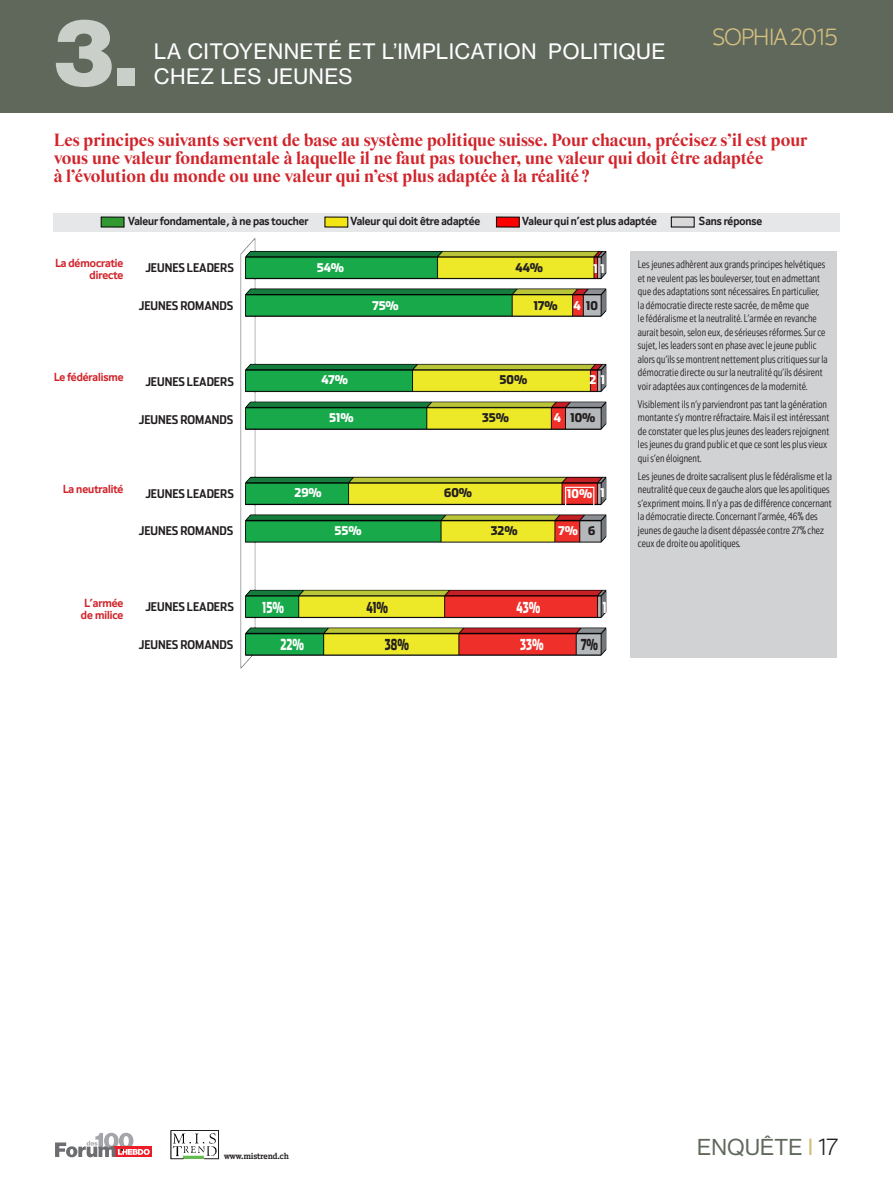
<style>
.page{position:relative;width:893px;height:1191px;background:#fff}
.page>*{position:absolute;margin:0;border:0;box-sizing:border-box;transform-origin:0 0}
.t1{font:90px "N Haas Grotesk DS Pro 95 Blk";color:#cbcfca}
.t2{font:300 24px "Hebdo Sans";letter-spacing:-.02em;color:#d3c080}
.t3{font:22.5px "N Haas Grotesk DS Pro 55 Rg";letter-spacing:.01em;color:#60685c}
.t4{font:21px "N Haas Grotesk TX Pro 55 Rg";letter-spacing:.015em;color:#fff}
.t5{font:800 18px/18px "Starling";color:#d1232a;scale:.9 1}
.t6{font:900 15.15px "Stainless Cond";color:#fff;scale:.7 1}
.t7{font:900 15.15px "Stainless Cond";color:#231f20;scale:.7 1}
.t8{font:700 12px "Stainless Cond";color:#231f20}
.t9{font:700 12px "Hebdo Sans";color:#231f20}
.t10{font:700 12px/12px "Hebdo Sans";color:#d1232a;text-align:right}
.t11{font:900 12px "Stainless Cond";color:#fff}
.t12{font:900 12px "Stainless Cond";color:#231f20}
.t13{font:300 11.25px/13.5px "Hebdo Sans Cond";letter-spacing:.01em;color:#231f20}
.t14{font:700 9px "Hebdo Egyptian";letter-spacing:-.005em;color:#231f20}
.s1{color:#fff}
.s2{color:#231f20}
.s3{font-family:"Hebdo Sans";font-weight:500;font-size:24px;color:#d3c080}
.s4{font-family:"Hebdo Sans";font-weight:300;font-size:24px;color:#231f20}
</style>
<div class="page">
<div style="left:630px;top:251px;width:207px;height:407px;background:#d1d2d4"></div>
<div style="left:0;top:0;width:893px;height:112px;background:#60685c"></div>
<img style="left:240px;top:238px;width:367px;height:431px">
<div style="left:53px;top:214px;width:786px;height:18px;background:#e6e7e9"></div>
<svg style="left:171px;top:1130px;width:48px;height:29px"></svg>
<div style="left:113px;top:1146px;width:38px;height:11px;background:#ee1c27"></div>
<svg style="left:55px;top:1132px;width:95px;height:25px"></svg>
<div style="left:101px;top:217px;width:23px;height:10px;background:#329932"></div>
<div style="left:325px;top:217px;width:23px;height:10px;background:#f2e513"></div>
<div style="left:496px;top:217px;width:23px;height:10px;background:#f00"></div>
<div style="left:671px;top:217px;width:23px;height:10px;background:#d9d9d9"></div>
<div style="left:565px;top:487px;width:29px;height:24px;border:1px solid #fff"></div>
<h1 class="t1" style="left:55px;top:1px;width:84px">3.</h1>
<h3 class="t4" style="left:154px;top:39px;width:48px">LA CITO</h3>
<h3 class="t4" style="left:239px;top:39px;width:172px">YENNETÉ ET L’IMPLICATIO</h3>
<h3 class="t4" style="left:521px;top:39px;width:41px">N POLITIQUE</h3>
<h3 class="t4" style="left:154px;top:64px;width:16px">CHE</h3>
<h3 class="t4" style="left:200px;top:64px;width:34px">Z LES</h3>
<h3 class="t4" style="left:267px;top:64px;width:71px">JEUNES</h3>
<h2 class="t2" style="left:712px;top:23px;width:126px">SOPHIA 2015</h2>
<p class="t5" style="left:54px;top:131px;width:839px">Les principes suivants servent de base au système politique suisse. Pour chacun, précisez s’il est pour vous une valeur fondamentale à laquelle il ne faut pas toucher, une valeur qui doit être adaptée<br>à l’évolution du monde ou une valeur qui n’est plus adaptée à la réalité ?</p>
<p class="t9" style="left:128px;top:214px;width:182px">Valeur fondamentale, à ne pas toucher</p>
<p class="t9" style="left:350px;top:214px;width:131px">Valeur qui doit être adaptée</p>
<p class="t9" style="left:522px;top:214px;width:136px">Valeur qui n’est plus adaptée</p>
<p class="t9" style="left:699px;top:214px;width:65px">Sans réponse</p>
<p class="t11" style="left:317px;top:260px;width:29px">54%</p>
<p class="t10" style="left:55px;top:258px;width:70px">La démocratie directe</p>
<p class="t11" style="left:593px;top:261px;width:13px">11</p>
<p class="t13" style="left:638px;top:259px;width:191px">Les jeunes adhèrent aux grands principes helvétiques et ne veulent pas les bouleverser, tout en admettant que des adaptations sont nécessaires. En particulier, la démocratie directe reste sacrée, de même que<br>le fédéralisme et la neutralité. L’armée en revanche aurait besoin, selon eux, de sérieuses réformes. Sur ce sujet, les leaders sont en phase avec le jeune public alors qu’ils se montrent nettement plus critiques sur la démocratie directe ou sur la neutralité qu’ils désirent voir adaptées aux contingences de la modernité.</p>
<p class="t13" style="left:638px;top:398px;width:193px">Visiblement ils n’y parviendront pas tant la génération montante s’y montre réfractaire. Mais il est intéressant de constater que les plus jeunes des leaders rejoignent les jeunes du grand public et que ce sont les plus vieux qui s’en éloignent.</p>
<p class="t13" style="left:638px;top:470px;width:195px">Les jeunes de droite sacralisent plus le fédéralisme et la neutralité que ceux de gauche alors que les apolitiques s’expriment moins. Il n’y a pas de différence concernant la démocratie directe. Concernant l’armée, 46% des jeunes de gauche la disent dépassée contre 27% chez ceux de droite ou apolitiques.</p>
<p class="t12" style="left:515px;top:260px;width:29px">44%</p>
<p class="t8" style="left:145px;top:261px;width:89px">JEUNES LEADERS</p>
<p class="t8" style="left:139px;top:298px;width:96px">JEUNES ROMANDS</p>
<p class="t11" style="left:372px;top:298px;width:28px">75%</p>
<p class="t12" style="left:534px;top:298px;width:26px">17%</p>
<p class="t12" style="left:573px;top:298px;width:26px"><span class="s1">4</span> 10</p>
<p class="t10" style="left:54px;top:372px;width:71px">Le fédéralisme</p>
<p class="t12" style="left:500px;top:372px;width:29px">50%</p>
<p class="t11" style="left:589px;top:372px;width:17px">2 1</p>
<p class="t11" style="left:321px;top:372px;width:28px">47%</p>
<p class="t8" style="left:145px;top:374px;width:89px">JEUNES LEADERS</p>
<p class="t11" style="left:329px;top:410px;width:26px">51%</p>
<p class="t12" style="left:482px;top:410px;width:28px">35%</p>
<p class="t12" style="left:554px;top:410px;width:43px"><span class="s1">4</span> 10%</p>
<p class="t8" style="left:139px;top:412px;width:96px">JEUNES ROMANDS</p>
<p class="t10" style="left:63px;top:483px;width:62px">La neutralité</p>
<p class="t11" style="left:295px;top:485px;width:29px">29%</p>
<p class="t12" style="left:444px;top:485px;width:29px">60%</p>
<p class="t11" style="left:334px;top:523px;width:29px">55%</p>
<p class="t12" style="left:491px;top:523px;width:28px">32%</p>
<p class="t11" style="left:558px;top:523px;width:39px">7% <span class="s2">6</span></p>
<p class="t11" style="left:567px;top:486px;width:39px">10% 1</p>
<p class="t8" style="left:145px;top:486px;width:89px">JEUNES LEADERS</p>
<p class="t8" style="left:139px;top:524px;width:96px">JEUNES ROMANDS</p>
<p class="t10" style="left:81px;top:597px;width:44px;text-align:left">L’armée de milice</p>
<p class="t8" style="left:145px;top:600px;width:89px">JEUNES LEADERS</p>
<p class="t8" style="left:139px;top:637px;width:96px">JEUNES ROMANDS</p>
<h3 class="t6" style="left:263px;top:598px;width:32px">15%</h3>
<h3 class="t7" style="left:366px;top:598px;width:32px">41%</h3>
<h3 class="t6" style="left:280px;top:635px;width:35px">22%</h3>
<h3 class="t7" style="left:385px;top:635px;width:36px">38%</h3>
<h3 class="t6" style="left:520px;top:635px;width:35px">33%</h3>
<h3 class="t7" style="left:581px;top:635px;width:27px">7%</h3>
<h3 class="t6" style="left:516px;top:598px;width:36px">43%</h3>
<h3 class="t6" style="left:603px;top:598px;width:7px">1</h3>
<p class="t14" style="left:224px;top:1150px;width:66px">www.mistrend.ch</p>
<h3 class="t3" style="left:697px;top:1134px;width:142px">ENQUÊTE<span class="s3">∑</span><span class="s4">17</span></h3>
</div>
